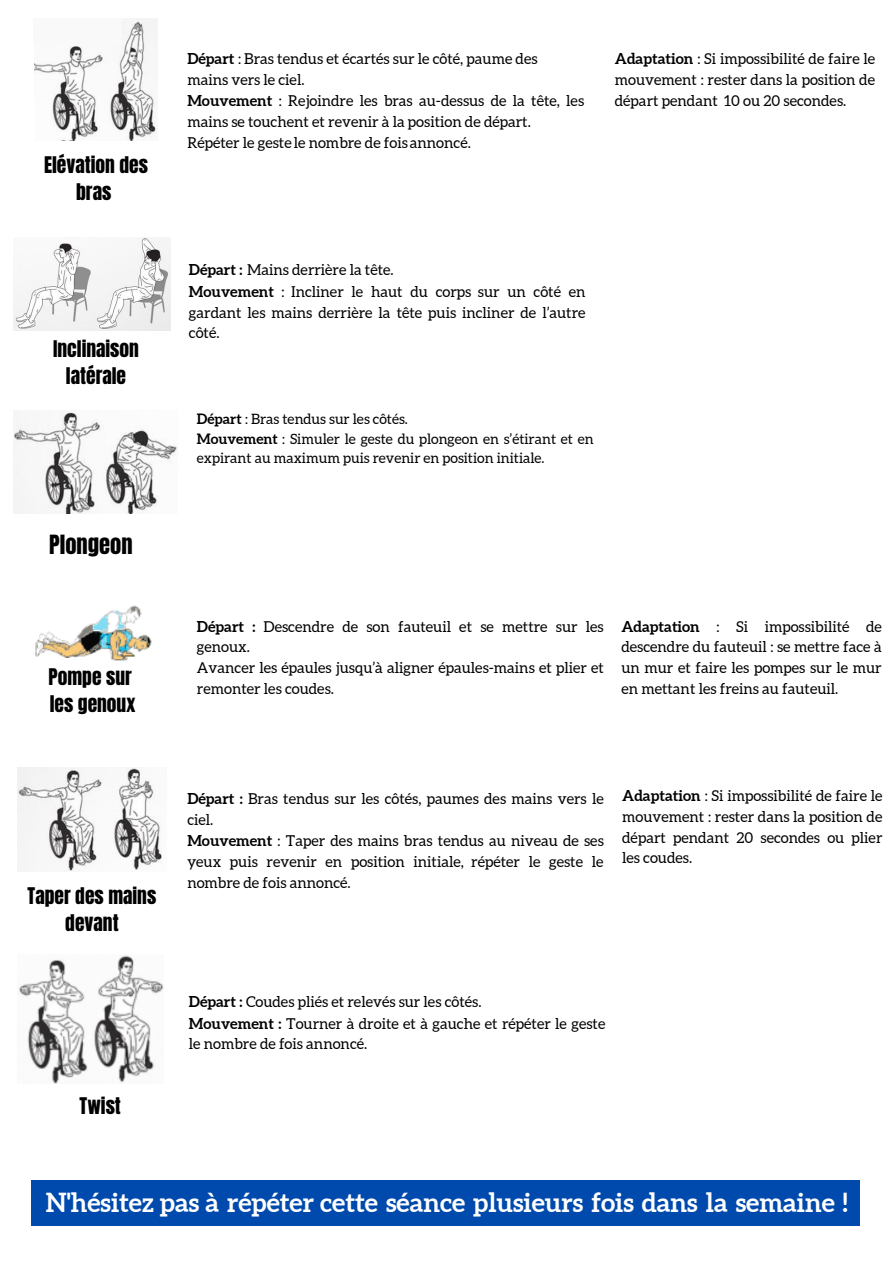
<style>
.page{position:relative;width:893px;height:1263px;background:#fff}
.page>*{position:absolute;margin:0;border:0;box-sizing:border-box;transform-origin:0 0}
.t1{font:700 26.25px "Aleo";color:#fff}
.t2{font:22.5px "Anton";color:#000}
.t3{font:19.5px/27px "Anton";color:#000;text-align:center}
.t4{font:15px/20.8px "Aleo";color:#000}
.t5{font:14.25px/19.6px "Aleo";color:#000}
.s1{font-weight:700}
</style>
<div class="page">
<div style="left:31px;top:1180px;width:828px;height:46px;background:#004aad"></div>
<img style="left:35px;top:605px;width:117px;height:56px">
<img style="left:14px;top:412px;width:163px;height:101px">
<img style="left:17px;top:767px;width:150px;height:105px">
<img style="left:35px;top:19px;width:122px;height:121px">
<div style="left:33px;top:19px;width:88px;height:25px;background:#f9f9f9"></div>
<img style="left:14px;top:237px;width:157px;height:93px">
<img style="left:19px;top:955px;width:144px;height:128px">
<h3 class="t3" style="left:44px;top:152px;width:105px">Elévation des bras</h3>
<h3 class="t3" style="left:53px;top:336px;width:87px">Inclinaison latérale</h3>
<h2 class="t2" style="left:49px;top:528px;width:85px">Plongeon</h2>
<h3 class="t3" style="left:49px;top:663px;width:88px;text-align:left">Pompe sur les genoux</h3>
<h3 class="t3" style="left:28px;top:882px;width:130px">Taper des mains devant</h3>
<h3 class="t3" style="left:80px;top:1093px;width:43px">Twist</h3>
<p class="t4" style="left:187px;top:48px;width:398px"><span class="s1">Départ</span> : Bras tendus et écartés sur le côté, paume des<br>mains vers le ciel.<br><span class="s1">Mouvement</span> : Rejoindre les bras au-dessus de la tête, les mains se touchent et revenir à la position de départ.<br>Répéter le geste le nombre de fois annoncé.</p>
<p class="t4" style="left:615px;top:48px;width:262px;text-align:justify"><span class="s1">Adaptation</span> : Si impossibilité de faire le mouvement : rester dans la position de départ pendant 10 ou 20 secondes.</p>
<p class="t4" style="left:189px;top:260px;width:398px"><span class="s1">Départ :</span> Mains derrière la tête.<br><span class="s1">Mouvement</span> : Incliner le haut du corps sur un côté en gardant les mains derrière la tête puis incliner de l’autre côté.</p>
<p class="t5" style="left:197px;top:409px;width:398px"><span class="s1">Départ</span> : Bras tendus sur les côtés.<br><span class="s1">Mouvement</span> : Simuler le geste du plongeon en s’étirant et en expirant au maximum puis revenir en position initiale.</p>
<p class="t4" style="left:197px;top:616px;width:408px"><span class="s1">Départ :</span> Descendre de son fauteuil et se mettre sur les genoux.<br>Avancer les épaules jusqu’à aligner épaules-mains et plier et remonter les coudes.</p>
<p class="t4" style="left:621px;top:616px;width:262px;text-align:justify"><span class="s1">Adaptation</span> : Si impossibilité de descendre du fauteuil : se mettre face à un mur et faire les pompes sur le mur en mettant les freins au fauteuil.</p>
<p class="t4" style="left:187px;top:788px;width:418px"><span class="s1">Départ :</span> Bras tendus sur les côtés, paumes des mains vers le ciel.<br><span class="s1">Mouvement</span> : Taper des mains bras tendus au niveau de ses yeux puis revenir en position initiale, répéter le geste le nombre de fois annoncé.</p>
<p class="t4" style="left:622px;top:785px;width:262px;text-align:justify"><span class="s1">Adaptation</span> : Si impossibilité de faire le mouvement : rester dans la position de départ pendant 20 secondes ou plier les coudes.</p>
<p class="t4" style="left:189px;top:991px;width:418px;line-height:21.1px"><span class="s1">Départ :</span> Coudes pliés et relevés sur les côtés.<br><span class="s1">Mouvement :</span> Tourner à droite et à gauche et répéter le geste le nombre de fois annoncé.</p>
<h1 class="t1" style="left:46px;top:1187px;width:803px">N'hésitez pas à répéter cette séance plusieurs fois dans la semaine !</h1>
</div>
